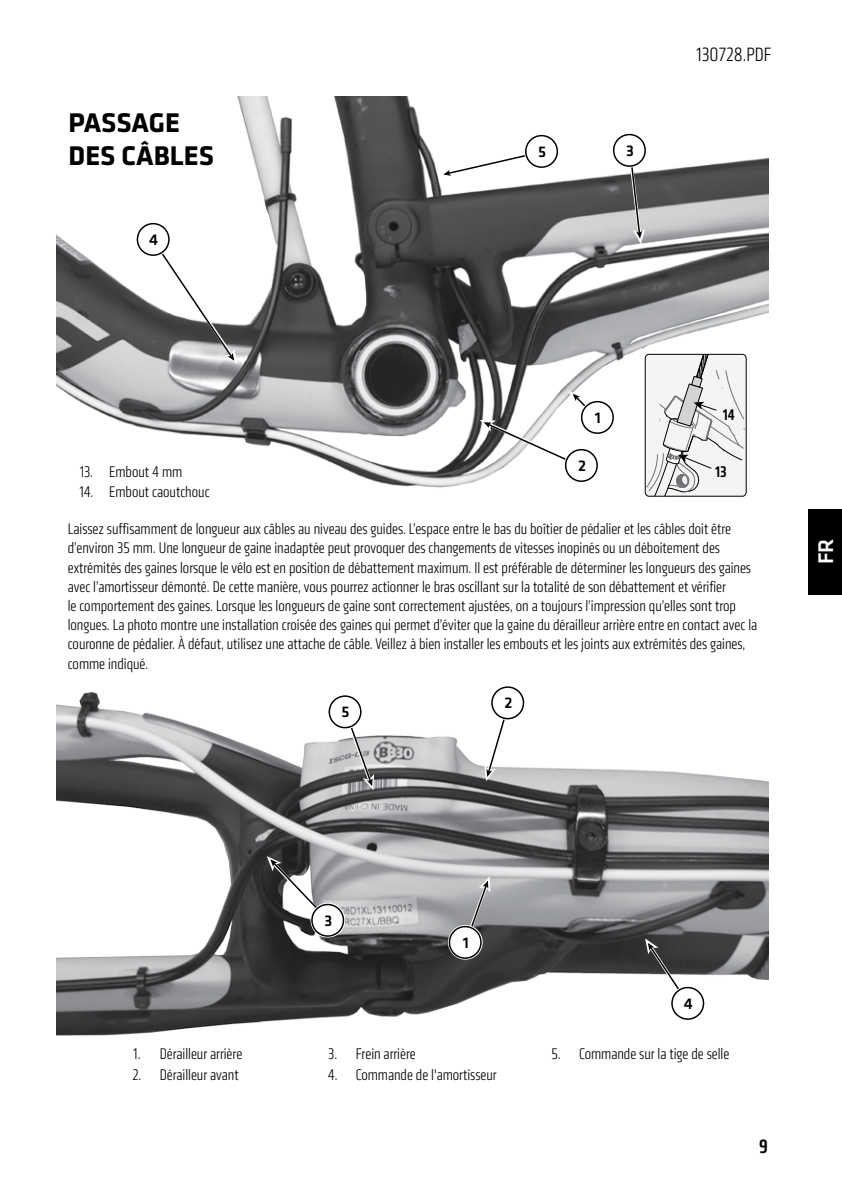
<style>
.page{position:relative;width:842px;height:1191px;background:#fff}
.page>*{position:absolute;margin:0;border:0;box-sizing:border-box;transform-origin:0 0}
.t1{font:700 28px/33.6px "Klavika Basic";color:#000}
.t2{font:500 22px "Klavika Basic";color:#fff}
.t3{font:300 condensed 20px "Klavika";color:#000}
.t4{font:500 condensed 20px "Klavika";color:#000}
.t5{font:300 condensed 16px/19.2px "Klavika";color:#000}
.t6{font:500 16px "Klavika Basic";color:#000}
.t7{font:500 condensed 16px "Klavika";color:#000}
</style>
<div class="page">
<img style="left:57px;top:96px;width:711px;height:392px">
<img style="left:57px;top:688px;width:711px;height:348px">
<svg style="left:149px;top:236px;width:89px;height:128px"></svg>
<svg style="left:137px;top:223px;width:33px;height:33px"></svg>
<div style="left:136px;top:222px;width:35px;height:35px;border:2px solid #fff;border-radius:50%"></div>
<div style="left:137px;top:224px;width:32px;height:31px;background:#fff;border-radius:50%"></div>
<div style="left:137px;top:223px;width:33px;height:33px;border:2px solid #000;border-radius:50%"></div>
<svg style="left:581px;top:401px;width:33px;height:33px"></svg>
<div style="left:580px;top:400px;width:35px;height:35px;border:2px solid #fff;border-radius:50%"></div>
<div style="left:582px;top:401px;width:31px;height:32px;background:#fff;border-radius:50%"></div>
<div style="left:581px;top:401px;width:33px;height:33px;border:2px solid #000;border-radius:50%"></div>
<svg style="left:438px;top:148px;width:107px;height:30px"></svg>
<svg style="left:525px;top:135px;width:33px;height:33px"></svg>
<div style="left:524px;top:134px;width:35px;height:35px;border:2px solid #fff;border-radius:50%"></div>
<div style="left:526px;top:136px;width:31px;height:31px;background:#fff;border-radius:50%"></div>
<div style="left:525px;top:135px;width:33px;height:33px;border:2px solid #000;border-radius:50%"></div>
<svg style="left:626px;top:159px;width:19px;height:85px"></svg>
<svg style="left:613px;top:134px;width:33px;height:33px"></svg>
<div style="left:612px;top:133px;width:35px;height:35px;border:2px solid #fff;border-radius:50%"></div>
<div style="left:614px;top:134px;width:31px;height:32px;background:#fff;border-radius:50%"></div>
<div style="left:613px;top:134px;width:33px;height:33px;border:2px solid #000;border-radius:50%"></div>
<svg style="left:480px;top:391px;width:122px;height:79px"></svg>
<svg style="left:565px;top:449px;width:33px;height:33px"></svg>
<div style="left:564px;top:448px;width:35px;height:35px;border:2px solid #fff;border-radius:50%"></div>
<div style="left:566px;top:449px;width:31px;height:32px;background:#fff;border-radius:50%"></div>
<div style="left:565px;top:449px;width:33px;height:33px;border:2px solid #000;border-radius:50%"></div>
<svg style="left:484px;top:699px;width:27px;height:82px"></svg>
<svg style="left:491px;top:686px;width:33px;height:33px"></svg>
<div style="left:490px;top:685px;width:35px;height:35px;border:2px solid #fff;border-radius:50%"></div>
<div style="left:492px;top:687px;width:31px;height:31px;background:#fff;border-radius:50%"></div>
<div style="left:491px;top:686px;width:33px;height:33px;border:2px solid #000;border-radius:50%"></div>
<svg style="left:461px;top:876px;width:29px;height:70px"></svg>
<svg style="left:449px;top:925px;width:33px;height:34px"></svg>
<div style="left:448px;top:925px;width:35px;height:34px;border:2px solid #fff;border-radius:50%"></div>
<div style="left:449px;top:926px;width:32px;height:32px;background:#fff;border-radius:50%"></div>
<div style="left:449px;top:925px;width:33px;height:34px;border:2px solid #000;border-radius:50%"></div>
<svg style="left:341px;top:708px;width:33px;height:82px"></svg>
<svg style="left:329px;top:695px;width:33px;height:33px"></svg>
<div style="left:328px;top:694px;width:35px;height:35px;border:2px solid #fff;border-radius:50%"></div>
<div style="left:329px;top:696px;width:32px;height:31px;background:#fff;border-radius:50%"></div>
<div style="left:328px;top:695px;width:34px;height:33px;border:2px solid #000;border-radius:50%"></div>
<svg style="left:645px;top:938px;width:47px;height:70px"></svg>
<svg style="left:671px;top:986px;width:33px;height:33px"></svg>
<div style="left:670px;top:985px;width:35px;height:35px;border:2px solid #fff;border-radius:50%"></div>
<div style="left:672px;top:987px;width:31px;height:32px;background:#fff;border-radius:50%"></div>
<div style="left:671px;top:986px;width:33px;height:33px;border:2px solid #000;border-radius:50%"></div>
<svg style="left:267px;top:856px;width:65px;height:69px"></svg>
<svg style="left:311px;top:903px;width:33px;height:33px"></svg>
<div style="left:310px;top:902px;width:35px;height:35px;border:2px solid #fff;border-radius:50%"></div>
<div style="left:312px;top:904px;width:31px;height:32px;background:#fff;border-radius:50%"></div>
<div style="left:311px;top:903px;width:33px;height:33px;border:2px solid #000;border-radius:50%"></div>
<svg style="left:644px;top:353px;width:103px;height:144px"></svg>
<div style="left:808px;top:509px;width:34px;height:85px;background:#000"></div>
<h1 class="t1" style="left:69px;top:104px;width:147px">PASSAGE<br>DES CÂBLES</h1>
<p class="t6" style="left:149px;top:229px;width:11px">4</p>
<p class="t6" style="left:538px;top:141px;width:10px">5</p>
<p class="t6" style="left:626px;top:140px;width:9px">3</p>
<p class="t3" style="left:696px;top:44px;width:77px">130728.PDF</p>
<p class="t5" style="left:80px;top:462px;width:104px">13. Embout 4 mm</p>
<p class="t5" style="left:79px;top:482px;width:132px">14. Embout caoutchouc</p>
<p class="t6" style="left:595px;top:407px;width:8px">1</p>
<p class="t6" style="left:578px;top:455px;width:10px">2</p>
<p class="t7" style="left:723px;top:404px;width:14px">14</p>
<p class="t7" style="left:715px;top:461px;width:13px">13</p>
<p class="t5" style="left:68px;top:519px;width:691px">Laissez suffisamment de longueur aux câbles au niveau des guides. L’espace entre le bas du boîtier de pédalier et les câbles doit être d’environ 35 mm. Une longueur de gaine inadaptée peut provoquer des changements de vitesses inopinés ou un déboitement des extrémités des gaines lorsque le vélo est en position de débattement maximum. Il est préférable de déterminer les longueurs des gaines avec l’amortisseur démonté. De cette manière, vous pourrez actionner le bras oscillant sur la totalité de son débattement et vérifier<br>le comportement des gaines. Lorsque les longueurs de gaine sont correctement ajustées, on a toujours l’impression qu’elles sont trop longues. La photo montre une installation croisée des gaines qui permet d’éviter que la gaine du dérailleur arrière entre en contact avec la couronne de pédalier. À défaut, utilisez une attache de câble. Veillez à bien installer les embouts et les joints aux extrémités des gaines, comme indiqué.</p>
<p class="t6" style="left:342px;top:701px;width:10px">5</p>
<p class="t6" style="left:504px;top:692px;width:10px">2</p>
<h2 class="t2" style="left:811px;top:564px;width:27px;rotate:-90deg">FR</h2>
<p class="t5" style="left:133px;top:1044px;width:110px">1. Dérailleur arrière</p>
<p class="t5" style="left:132px;top:1065px;width:108px">2. Dérailleur avant</p>
<p class="t6" style="left:324px;top:909px;width:9px">3</p>
<p class="t6" style="left:463px;top:931px;width:8px">1</p>
<p class="t5" style="left:328px;top:1044px;width:89px">3. Frein arrière</p>
<p class="t5" style="left:328px;top:1065px;width:170px">4. Commande de l'amortisseur</p>
<p class="t6" style="left:684px;top:992px;width:11px">4</p>
<p class="t5" style="left:551px;top:1044px;width:179px">5. Commande sur la tige de selle</p>
<p class="t4" style="left:759px;top:1133px;width:10px">9</p>
</div>
